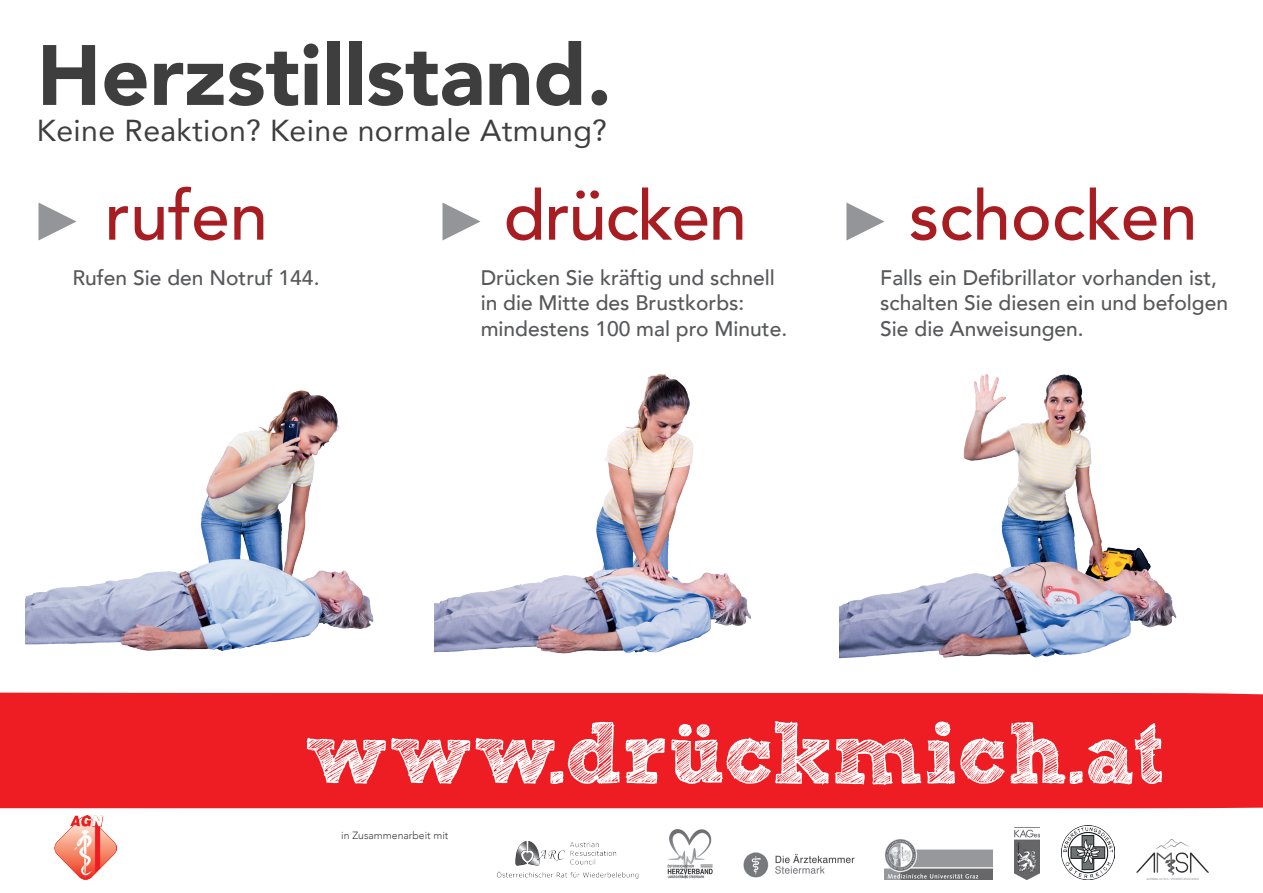
<style>
.page{position:relative;width:1263px;height:893px;background:#fff}
.page>*{position:absolute;margin:0;border:0;box-sizing:border-box;transform-origin:0 0}
.t1{font:87.6px "Sketch Rockwell";color:#fff}
.t2{font:900 84.6px "Avenir";color:#3e3e3f}
.t3{font:500 69px "Avenir";color:#a71d21}
.t4{font:500 69px "Avenir";letter-spacing:-.02em;color:#a71d21}
.t5{font:30.3px "Avenir";letter-spacing:.015em;color:#3e3e3f}
.t6{font:500 21px/25.2px "Avenir";color:#57585a}
.t7{font:300 10.5px "Avenir";color:#3e3e3f}
.s1{font-family:"Arial";font-weight:400;font-size:53.7px;color:#939598}
</style>
<div class="page">
<img style="left:26px;top:390px;width:348px;height:261px">
<img style="left:435px;top:374px;width:316px;height:280px">
<img style="left:840px;top:374px;width:337px;height:285px">
<div style="left:0;top:692px;width:1263px;height:117px;background:#ee1d23"></div>
<img style="left:54px;top:816px;width:62px;height:63px">
<img style="left:667px;top:829px;width:46px;height:50px">
<img style="left:743px;top:852px;width:112px;height:26px">
<img style="left:884px;top:839px;width:108px;height:40px">
<img style="left:497px;top:841px;width:142px;height:38px">
<img style="left:1014px;top:827px;width:25px;height:52px">
<img style="left:1061px;top:826px;width:53px;height:53px">
<img style="left:1137px;top:840px;width:72px;height:39px">
<h2 class="t2" style="left:37px;top:3px;width:576px">Herzstillstand.</h2>
<h3 class="t5" style="left:37px;top:106px;width:571px">Keine Reaktion? Keine normale Atmung?</h3>
<h3 class="t4" style="left:435px;top:156px;width:314px"><span class="s1">►</span> drücken</h3>
<h3 class="t3" style="left:839px;top:156px;width:360px"><span class="s1">►</span> schocken</h3>
<h3 class="t3" style="left:31px;top:156px;width:239px"><span class="s1">►</span> rufen</h3>
<p class="t6" style="left:72px;top:264px;width:249px">Rufen Sie den Notruf 144.</p>
<p class="t6" style="left:481px;top:264px;width:308px">Drücken Sie kräftig und schnell in die Mitte des Brustkorbs: mindestens 100 mal pro Minute.</p>
<p class="t6" style="left:880px;top:264px;width:349px">Falls ein Defibrillator vorhanden ist, schalten Sie diesen ein und befolgen<br>Sie die Anweisungen.</p>
<h1 class="t1" style="left:304px;top:705px;width:862px">www.drückmich.at</h1>
<p class="t7" style="left:341px;top:829px;width:109px">in Zusammenarbeit mit</p>
</div>
